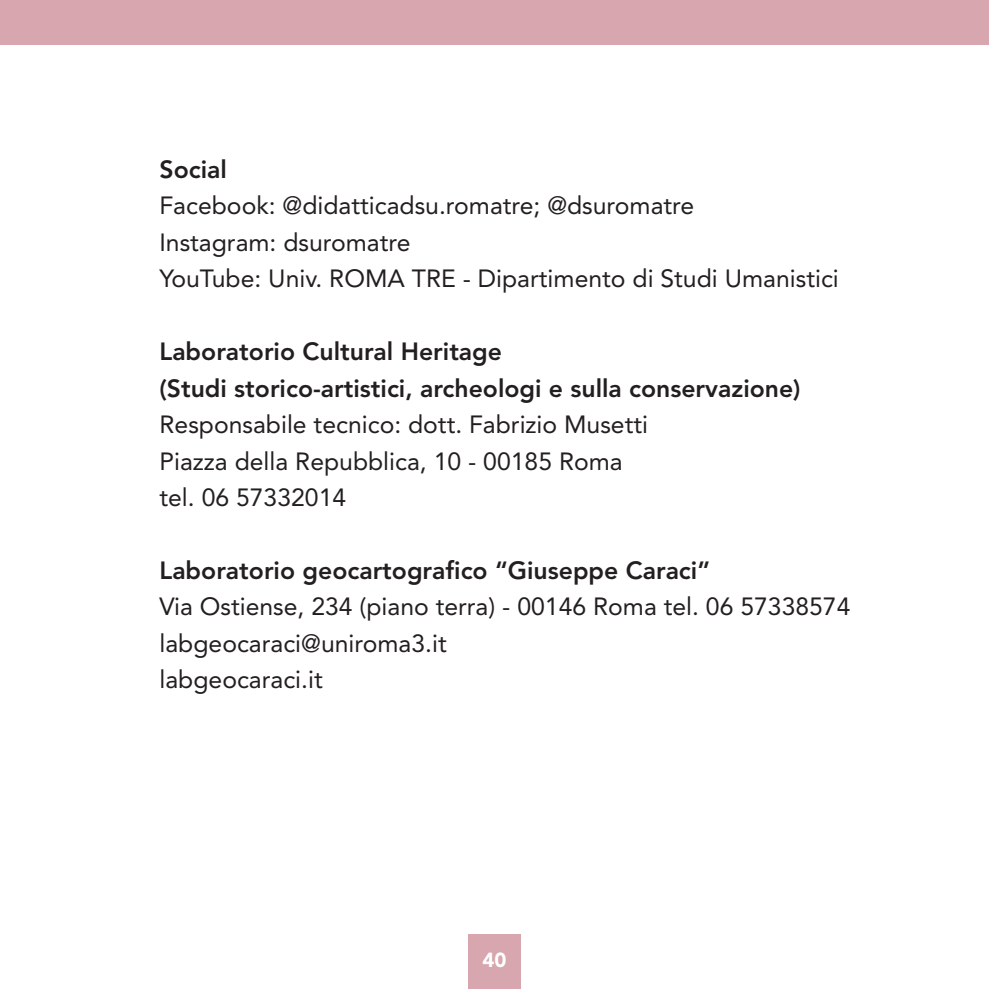
<style>
.page{position:relative;width:989px;height:989px;background:#fff}
.page>*{position:absolute;margin:0;border:0;box-sizing:border-box;transform-origin:0 0}
.t1{font:24.75px/36.4px "Avenir";color:#231f20}
.t2{font:800 24.75px/36.4px "Avenir";color:#231f20}
.t3{font:900 20.25px "Avenir";color:#fff}
</style>
<div class="page">
<div style="left:468px;top:934px;width:53px;height:55px;background:#d7a6ae"></div>
<div style="left:0;top:0;width:989px;height:45px;background:#d7a6ae"></div>
<p class="t2" style="left:159px;top:151px;width:69px">Social</p>
<p class="t1" style="left:159px;top:187px;width:681px">Facebook: @didatticadsu.romatre; @dsuromatre<br>Instagram: dsuromatre<br>YouTube: Univ. ROMA TRE - Dipartimento di Studi Umanistici</p>
<p class="t2" style="left:159px;top:333px;width:642px">Laboratorio Cultural Heritage<br>(Studi storico-artistici, archeologi e sulla conservazione)</p>
<p class="t1" style="left:159px;top:405px;width:490px">Responsabile tecnico: dott. Fabrizio Musetti<br>Piazza della Repubblica, 10 - 00185 Roma tel. 06 57332014</p>
<p class="t2" style="left:159px;top:552px;width:552px">Laboratorio geocartografico “Giuseppe Caraci”</p>
<p class="t1" style="left:159px;top:588px;width:692px">Via Ostiense, 234 (piano terra) - 00146 Roma tel. 06 57338574 labgeocaraci@uniroma3.it<br>labgeocaraci.it</p>
<p class="t3" style="left:482px;top:942px;width:25px">40</p>
</div>
